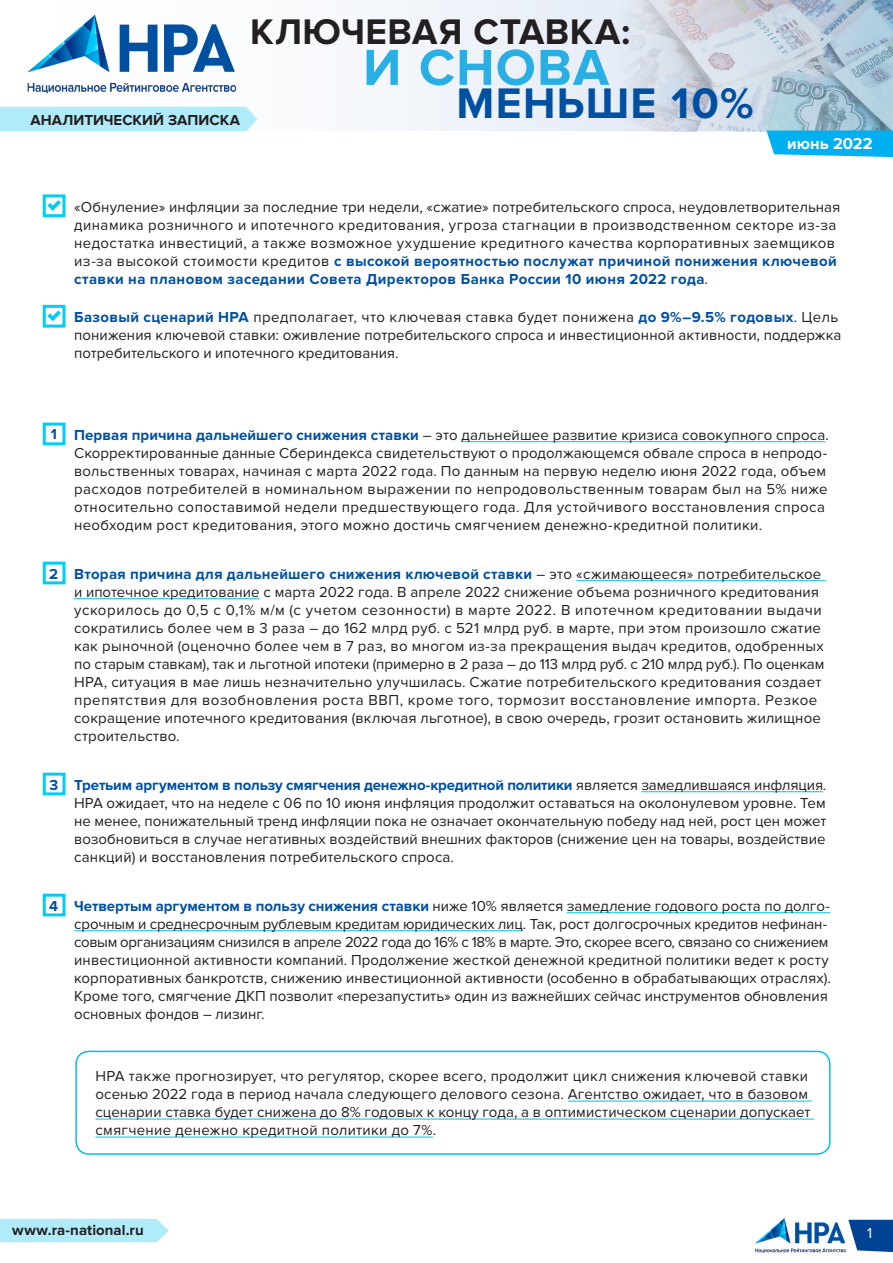
<style>
.page{position:relative;width:893px;height:1263px;background:#fff}
.page>*{position:absolute;margin:0;border:0;box-sizing:border-box;transform-origin:0 0}
.t1{font:700 52.35px "Proxima Nova";letter-spacing:.025em;color:#2aafe5}
.t2{font:700 44.25px "Proxima Nova";letter-spacing:.03em;color:#0050a2}
.t3{font:700 36.9px "Proxima Nova";letter-spacing:.015em;color:#231f20}
.t4{font:700 16.5px "Proxima Nova";color:#fff}
.t5{font:15px/18px "Proxima Nova";letter-spacing:.01em;color:#231f20}
.t6{font:700 15px "Proxima Nova";letter-spacing:.015em;color:#0050a2}
.t7{font:700 15px "Proxima Nova";color:#231f20}
.t8{font:15px "Proxima Nova";color:#fff}
.s1{font-weight:700;color:#0050a2}
.s2{font-weight:400;color:#231f20}
</style>
<div class="page">
<svg style="left:0;top:0;width:893px;height:131px"></svg>
<div style="left:0;top:1219px;width:169px;height:23px;background:#b0ebfa"></div>
<img style="left:755px;top:1218px;width:91px;height:35px">
<svg style="left:848px;top:1220px;width:45px;height:32px"></svg>
<svg style="left:766px;top:131px;width:127px;height:26px;background:#15b6f1"></svg>
<div style="left:0;top:107px;width:257px;height:24px;background:#b0ebfa"></div>
<img style="left:14px;top:12px;width:225px;height:82px">
<hr style="left:462px;top:441px;width:363px;height:1px;background:#00bfed">
<hr style="left:576px;top:580px;width:250px;height:1px;background:#00bfed">
<hr style="left:74px;top:598px;width:186px;height:1px;background:#00bfed">
<div style="left:43px;top:423px;width:22px;height:22px;border:3px solid #00ccf8"></div>
<div style="left:43px;top:562px;width:22px;height:22px;border:3px solid #00ccf8"></div>
<hr style="left:568px;top:1101px;width:244px;height:1px;background:#00bfed">
<hr style="left:95px;top:1119px;width:719px;height:1px;background:#00bfed">
<hr style="left:95px;top:1137px;width:338px;height:1px;background:#00bfed">
<div style="left:75px;top:1051px;width:756px;height:104px;border:2px solid #00bfed;border-radius:13px"></div>
<div style="left:43px;top:194px;width:22px;height:23px;border:3px solid #00ccf8"></div>
<svg style="left:43px;top:196px;width:22px;height:18px"></svg>
<div style="left:43px;top:305px;width:22px;height:23px;border:3px solid #00ccf8"></div>
<svg style="left:43px;top:306px;width:22px;height:18px"></svg>
<hr style="left:641px;top:791px;width:182px;height:1px;background:#00bfed">
<hr style="left:567px;top:912px;width:263px;height:1px;background:#00bfed">
<hr style="left:74px;top:930px;width:449px;height:1px;background:#00bfed">
<div style="left:43px;top:773px;width:22px;height:22px;border:3px solid #00ccf8"></div>
<div style="left:43px;top:894px;width:22px;height:22px;border:3px solid #00ccf8"></div>
<p class="t7" style="left:30px;top:111px;width:211px">АНАЛИТИЧЕСКИЙ ЗАПИСКА</p>
<p class="t3" style="left:250px;top:10px;width:382px">КЛЮЧЕВАЯ СТАВКА:</p>
<p class="t1" style="left:363px;top:37px;width:247px">И СНОВА</p>
<p class="t2" style="left:457px;top:78px;width:299px">МЕНЬШЕ 10%</p>
<p class="t4" style="left:787px;top:134px;width:87px">июнь 2022</p>
<p class="t5" style="left:74px;top:198px;width:767px">«Обнуление» инфляции за последние три недели, «сжатие» потребительского спроса, неудовлетворительная динамика розничного и ипотечного кредитования, угроза стагнации в производственном секторе из-за недостатка инвестиций, а также возможное ухудшение кредитного качества корпоративных заемщиков из-за высокой стоимости кредитов <span class="s1">c высокой вероятностью послужат причиной понижения ключевой ставки на плановом заседании Совета Директоров Банка России 10 июня 2022 года</span>.</p>
<p class="t5" style="left:74px;top:308px;width:769px"><span class="s1">Базовый сценарий НРА</span> предполагает, что ключевая ставка будет понижена <span class="s1">до 9%–9.5% годовых</span>. Цель понижения ключевой ставки: оживление потребительского спроса и инвестиционной активности, поддержка потребительского и ипотечного кредитования.</p>
<p class="t6" style="left:51px;top:426px;width:8px">1</p>
<p class="t6" style="left:49px;top:565px;width:10px">2</p>
<p class="t6" style="left:49px;top:776px;width:10px">3</p>
<p class="t6" style="left:49px;top:897px;width:10px">4</p>
<p class="t5" style="left:74px;top:426px;width:756px"><span class="s1">Первая причина дальнейшего снижения ставки</span> – это дальнейшее развитие кризиса совокупного спроса.<br>Скорректированные данные Сбериндекса свидетельствуют о продолжающемся обвале спроса в непродо&shy;вольственных товарах, начиная с марта 2022 года. По данным на первую неделю июня 2022 года, объем расходов потребителей в номинальном выражении по непродовольственным товарам был на 5% ниже относительно сопоставимой недели предшествующего года. Для устойчивого восстановления спроса необходим рост кредитования, этого можно достичь смягчением денежно-кредитной политики.</p>
<p class="t6" style="left:74px;top:565px;width:749px">Вторая причина для дальнейшего снижения ключевой ставки <span class="s2">– это «сжимающееся» потребительское</span></p>
<p class="t5" style="left:74px;top:583px;width:752px">и ипотечное кредитование с марта 2022 года. В апреле 2022 снижение объема розничного кредитования ускорилось до 0,5 с 0,1% м/м (с учетом сезонности) в марте 2022. В ипотечном кредитовании выдачи сократились более чем в 3 раза – до 162 млрд руб. с 521 млрд руб. в марте, при этом произошло сжатие как рыночной (оценочно более чем в 7 раз, во многом из-за прекращения выдач кредитов, одобренных по старым ставкам), так и льготной ипотеки (примерно в 2 раза – до 113 млрд руб. с 210 млрд руб.). По оценкам НРА, ситуация в мае лишь незначительно улучшилась. Сжатие потребительского кредитования создает препятствия для возобновления роста ВВП, кроме того, тормозит восстановление импорта. Резкое сокращение ипотечного кредитования (включая льготное), в свою очередь, грозит остановить жилищное строительство.</p>
<p class="t5" style="left:74px;top:776px;width:754px;text-align:justify"><span class="s1">Третьим аргументом в пользу смягчения денежно-кредитной политики</span> является замедлившаяся инфляция.<br>НРА ожидает, что на неделе с 06 по 10 июня инфляция продолжит оставаться на околонулевом уровне. Тем не менее, понижательный тренд инфляции пока не означает окончательную победу над ней, рост цен может возобновиться в случае негативных воздействий внешних факторов (снижение цен на товары, воздействие санкций) и восстановления потребительского спроса.</p>
<p class="t5" style="left:74px;top:897px;width:758px"><span class="s1">Четвертым аргументом в пользу снижения ставки</span> ниже 10% является замедление годового роста по долго&shy;срочным и среднесрочным рублевым кредитам юридических лиц. Так, рост долгосрочных кредитов нефинан&shy;совым организациям снизился в апреле 2022 года до 16% с 18% в марте. Это, скорее всего, связано со снижением инвестиционной активности компаний. Продолжение жесткой денежной кредитной политики ведет к росту корпоративных банкротств, снижению инвестиционной активности (особенно в обрабатывающих отраслях).<br>Кроме того, смягчение ДКП позволит «перезапустить» один из важнейших сейчас инструментов обновления основных фондов – лизинг.</p>
<p class="t5" style="left:95px;top:1067px;width:717px">НРА также прогнозирует, что регулятор, скорее всего, продолжит цикл снижения ключевой ставки осенью 2022 года в период начала следующего делового сезона. Агентство ожидает, что в базовом сценарии ставка будет снижена до 8% годовых к концу года, а в оптимистическом сценарии допускает смягчение денежно кредитной политики до 7%.</p>
<p class="t7" style="left:12px;top:1222px;width:133px">www.ra-national.ru</p>
<p class="t8" style="left:867px;top:1224px;width:7px">1</p>
</div>
